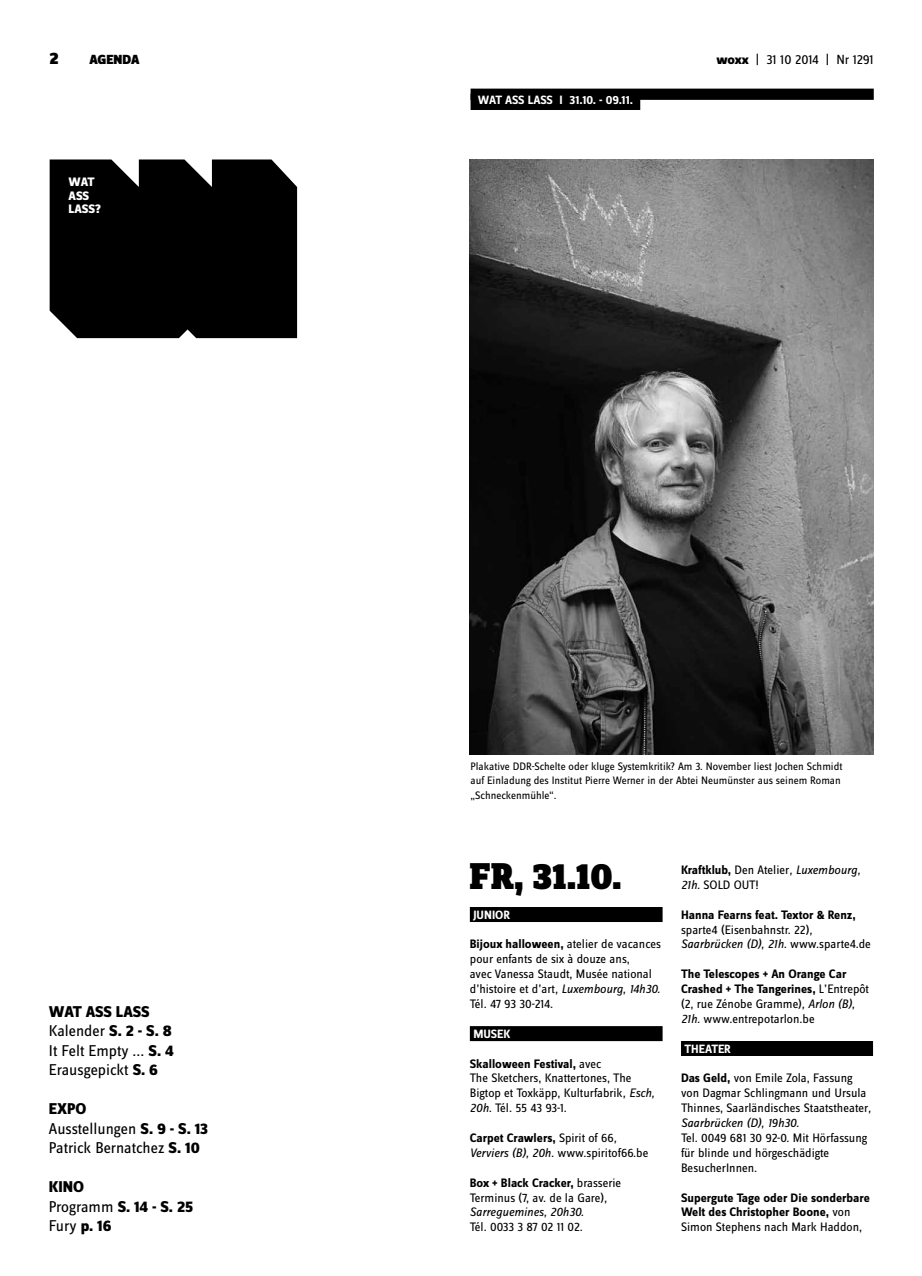
<style>
.page{position:relative;width:922px;height:1276px;background:#fff}
.page>*{position:absolute;margin:0;border:0;box-sizing:border-box;transform-origin:0 0}
.t1{font:900 38.75px "Zine Slab Dis";color:#000}
.t2{font:900 17.5px "Zine Sans Dis";color:#000}
.t3{font:16.25px/19.5px "Zine Sans Dis";color:#000}
.t4{font:800 16.25px/19.5px "Zine Sans Dis";letter-spacing:-.01em;color:#000}
.t5{font:13.75px "Zine Sans Dis";letter-spacing:-.01em;color:#000}
.t6{font:900 13.75px "Zine Sans Dis";color:#000}
.t7{font:12.75px/14.9px "Zine Sans Dis";color:#000}
.t8{font:700 12.75px/14.9px "Zine Sans Dis";color:#000}
.t9{font:800 12.75px/13.8px "Zine Sans Dis";letter-spacing:-.01em;color:#fff}
.t10{font:700 12.5px "Zine Sans Dis";color:#fff}
.t11{font:11.25px/14.9px "Zine Sans Dis";color:#000}
.s1{font-weight:800}
.s2{font-weight:400}
.s3{font-weight:700}
.s4{font-style:italic}
</style>
<div class="page">
<div style="left:469px;top:907px;width:193px;height:15px;background:#000"></div>
<div style="left:469px;top:1026px;width:193px;height:15px;background:#000"></div>
<div style="left:680px;top:1041px;width:192px;height:15px;background:#000"></div>
<div style="left:50px;top:159px;width:247px;height:179px;background:#000"></div>
<div style="left:470px;top:89px;width:403px;height:11px;background:#000"></div>
<div style="left:470px;top:94px;width:170px;height:16px;background:#000"></div>
<img style="left:469px;top:159px;width:403px;height:596px">
<h2 class="t2" style="left:50px;top:49px;width:11px">2</h2>
<p class="t6" style="left:89px;top:53px;width:52px">AGENDA</p>
<p class="t5" style="left:716px;top:53px;width:159px"><span class="s1">woxx</span> | 31 10 2014 | Nr 1291</p>
<p class="t9" style="left:69px;top:176px;width:34px">WAT<br>ASS<br>LASS?</p>
<p class="t3" style="left:49px;top:1002px;width:126px"><span class="s1">WAT ASS LASS<br></span>Kalender <span class="s1">S. 2 - S. 8<br></span>It Felt Empty ... <span class="s1">S. 4<br></span>Erausgepickt <span class="s1">S. 6</span></p>
<p class="t3" style="left:49px;top:1100px;width:160px"><span class="s1">EXPO<br></span>Ausstellungen <span class="s1">S. 9 - S. 13<br></span>Patrick Bernatchez <span class="s1">S. 10</span></p>
<p class="t4" style="left:49px;top:1178px;width:146px">KINO<br><span class="s2">Programm</span> S. 14 - S. 25<br><span class="s2">Fury</span> p. 16</p>
<p class="t10" style="left:477px;top:93px;width:69px">WAT ASS LASSI</p>
<p class="t10" style="left:569px;top:93px;width:65px">31.10. - 09.11.</p>
<p class="t11" style="left:470px;top:759px;width:373px">Plakative DDR-Schelte oder kluge Systemkritik? Am 3. November liest Jochen Schmidt auf Einladung des Institut Pierre Werner in der Abtei Neumünster aus seinem Roman „Schneckenmühle“.</p>
<h1 class="t1" style="left:469px;top:855px;width:153px">Fr, 31.10.</h1>
<p class="t10" style="left:473px;top:908px;width:36px">junior</p>
<p class="t7" style="left:469px;top:937px;width:193px"><span class="s3">Bijoux halloween,</span> atelier de vacances pour enfants de six à douze ans,<br>avec Vanessa Staudt, Musée national d’histoire et d’art<span class="s4">, Luxembourg, 14h30.<br></span>Tél. 47 93 30-214.</p>
<p class="t10" style="left:473px;top:1027px;width:39px">musek</p>
<p class="t7" style="left:469px;top:1056px;width:186px"><span class="s3">Skalloween Festival,</span> avec<br>The Sketchers, Knattertones, The<br>Bigtop et Toxkäpp, Kulturfabrik<span class="s4">, Esch,<br>20h.</span> Tél. 55 43 93-1.</p>
<p class="t7" style="left:469px;top:1131px;width:180px"><span class="s3">Carpet Crawlers,</span> Spirit of 66<span class="s4">,<br>Verviers (B), 20h.</span> www.spiritof66.be</p>
<p class="t7" style="left:469px;top:1175px;width:153px"><span class="s3">Box + Black Cracker,</span> brasserie<br>Terminus (7, av. de la Gare)<span class="s4">,<br>Sarreguemines, 20h30.</span></p>
<p class="t7" style="left:469px;top:1220px;width:114px">Tél. 0033 3 87 02 11 02.</p>
<p class="t7" style="left:680px;top:863px;width:181px"><span class="s3">Kraftklub,</span> Den Atelier<span class="s4">, Luxembourg,<br>21h.</span> SOLD OUT!</p>
<p class="t7" style="left:680px;top:908px;width:191px"><span class="s3">Hanna Fearns feat. Textor &amp; Renz, </span>sparte4 (Eisenbahnstr. 22)<span class="s4">,<br>Saarbrücken (D), 21h.</span> www.sparte4.de</p>
<p class="t7" style="left:680px;top:967px;width:189px"><span class="s3">The Telescopes + An Orange Car<br>Crashed + The Tangerines,</span> L’Entrepôt (2, rue Zénobe Gramme)<span class="s4">, Arlon (B),<br>21h.</span> www.entrepotarlon.be</p>
<p class="t10" style="left:684px;top:1042px;width:46px">th eater</p>
<p class="t7" style="left:680px;top:1071px;width:192px"><span class="s3">Das Geld,</span> von Emile Zola, Fassung von Dagmar Schlingmann und Ursula Thinnes, Saarländisches Staatstheater<span class="s4">, Saarbrücken (D), 19h30.</span></p>
<p class="t7" style="left:681px;top:1131px;width:188px">Tel. 0049 681 30 92-0. Mit Hörfassung für blinde und hörgeschädigte<br>BesucherInnen.</p>
<p class="t8" style="left:681px;top:1190px;width:190px">Supergute Tage oder Die sonderbare<br>Welt des Christopher Boone, <span class="s2">von<br>Simon Stephens nach Mark Haddon,</span></p>
</div>
